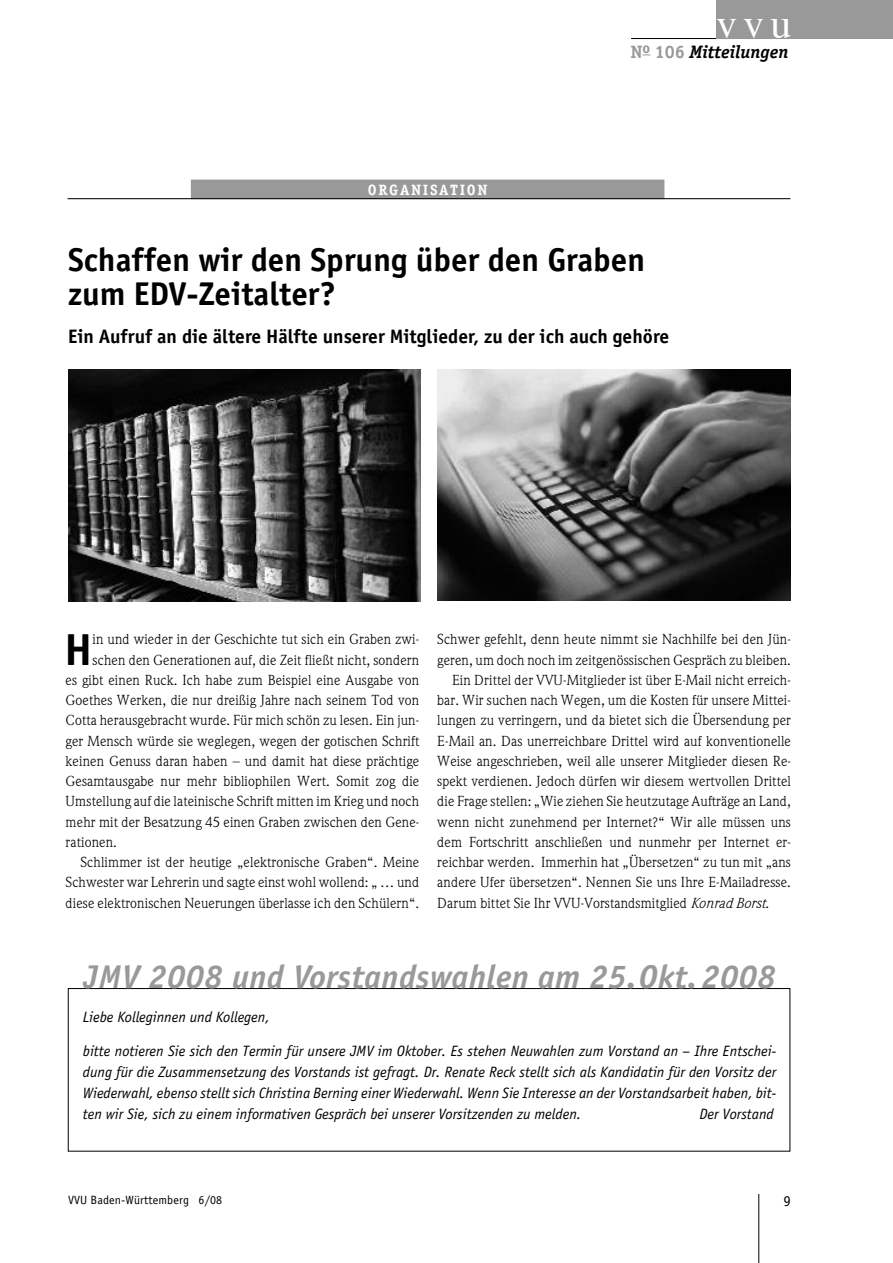
<style>
.page{position:relative;width:893px;height:1263px;background:#fff}
.page>*{position:absolute;margin:0;border:0;box-sizing:border-box;transform-origin:0 0}
.t1{font:700 45px "Officina Sans";color:#000}
.t2{font:42px "Times";color:#fff}
.t3{font:700 33px/34.5px "Officina Sans";color:#000}
.t4{font:italic 700 33px "Officina Sans";letter-spacing:.01em;color:#999}
.t5{font:700 19.5px "Officina Sans";color:#000}
.t6{font:italic 700 18px "Officina Serif";color:#000}
.t7{font:italic 15px/21px "Officina Sans";color:#000;text-align:justify}
.t8{font:700 15px "Officina Serif";letter-spacing:.11em;color:#fff}
.t9{font:15px "Officina Sans";color:#000}
.t10{font:14.25px "Weidemann";letter-spacing:.01em;color:#000}
.t11{font:12px "Officina Sans";letter-spacing:.01em;color:#000}
.s1{font-style:normal;color:#999}
.s2{font-style:italic}
</style>
<div class="page">
<hr style="left:631px;top:38px;width:262px;height:1px;background:#000">
<div style="left:716px;top:0;width:177px;height:38px;background:#999"></div>
<hr style="left:758px;top:1194px;width:1px;height:69px;background:#000">
<div style="left:191px;top:180px;width:473px;height:19px;background:#999"></div>
<hr style="left:68px;top:198px;width:722px;height:1px;background:#000">
<img style="left:438px;top:369px;width:353px;height:231px">
<img style="left:68px;top:370px;width:353px;height:231px">
<div style="left:68px;top:988px;width:722px;height:163px;border:1px solid #000"></div>
<p class="t8" style="left:368px;top:184px;width:121px">ORGANISATION</p>
<h2 class="t2" style="left:716px;top:6px;width:77px">vvu</h2>
<p class="t6" style="left:631px;top:45px;width:159px"><span class="s1">N</span><sup>o</sup> <span class="s1">106</span> Mitteilungen</p>
<h3 class="t3" style="left:68px;top:245px;width:579px">Schaffen wir den Sprung über den Graben zum EDV-Zeitalter?</h3>
<h3 class="t5" style="left:68px;top:329px;width:603px">Ein Aufruf an die ältere Hälfte unserer Mitglieder, zu der ich auch gehöre</h3>
<h1 class="t1" style="left:64px;top:632px;width:29px">H</h1>
<p class="t10" style="left:93px;top:634px;width:328px">in und wieder in der Geschichte tut sich ein Graben zwi-</p>
<p class="t10" style="left:93px;top:654px;width:328px">schen den Generationen auf, die Zeit fließt nicht, sondern</p>
<p class="t10" style="left:66px;top:675px;width:355px">es gibt einen Ruck. Ich habe zum Beispiel eine Ausgabe von</p>
<p class="t10" style="left:66px;top:695px;width:355px">Goethes Werken, die nur dreißig Jahre nach seinem Tod von</p>
<p class="t10" style="left:66px;top:715px;width:355px">Cotta herausgebracht wurde. Für mich schön zu lesen. Ein jun-</p>
<p class="t10" style="left:66px;top:735px;width:355px">ger Mensch würde sie weglegen, wegen der gotischen Schrift</p>
<p class="t10" style="left:66px;top:756px;width:355px">keinen Genuss daran haben – und damit hat diese prächtige</p>
<p class="t10" style="left:66px;top:776px;width:355px">Gesamtausgabe nur mehr bibliophilen Wert. Somit zog die</p>
<p class="t10" style="left:66px;top:796px;width:355px">Umstellung auf die lateinische Schrift mitten im Krieg und noch</p>
<p class="t10" style="left:66px;top:816px;width:355px">mehr mit der Besatzung 45 einen Graben zwischen den Gene-</p>
<p class="t10" style="left:66px;top:837px;width:53px">rationen.</p>
<p class="t10" style="left:81px;top:857px;width:340px">Schlimmer ist der heutige „elektronische Graben“. Meine</p>
<p class="t10" style="left:66px;top:877px;width:355px">Schwester war Lehrerin und sagte einst wohl wollend: „ … und</p>
<p class="t10" style="left:66px;top:897px;width:355px">diese elektronischen Neuerungen überlasse ich den Schülern“.</p>
<p class="t10" style="left:437px;top:634px;width:355px">Schwer gefehlt, denn heute nimmt sie Nachhilfe bei den Jün-</p>
<p class="t10" style="left:437px;top:654px;width:355px">geren, um doch noch im zeitgenössischen Gespräch zu bleiben.</p>
<p class="t10" style="left:452px;top:675px;width:340px">Ein Drittel der VVU-Mitglieder ist über E-Mail nicht erreich-</p>
<p class="t10" style="left:437px;top:695px;width:355px">bar. Wir suchen nach Wegen, um die Kosten für unsere Mittei-</p>
<p class="t10" style="left:437px;top:715px;width:355px">lungen zu verringern, und da bietet sich die Übersendung per</p>
<p class="t10" style="left:437px;top:735px;width:355px">E-Mail an. Das unerreichbare Drittel wird auf konventionelle</p>
<p class="t10" style="left:437px;top:756px;width:355px">Weise angeschrieben, weil alle unserer Mitglieder diesen Re-</p>
<p class="t10" style="left:437px;top:776px;width:355px">spekt verdienen. Jedoch dürfen wir diesem wertvollen Drittel</p>
<p class="t10" style="left:437px;top:796px;width:355px">die Frage stellen: „Wie ziehen Sie heutzutage Aufträge an Land,</p>
<p class="t10" style="left:437px;top:816px;width:355px">wenn nicht zunehmend per Internet?“ Wir alle müssen uns</p>
<p class="t10" style="left:437px;top:837px;width:355px">dem Fortschritt anschließen und nunmehr per Internet er-</p>
<p class="t10" style="left:437px;top:857px;width:355px">reichbar werden. Immerhin hat „Übersetzen“ zu tun mit „ans</p>
<p class="t10" style="left:437px;top:877px;width:355px">andere Ufer übersetzen“. Nennen Sie uns Ihre E-Mailadresse.</p>
<p class="t10" style="left:437px;top:897px;width:333px">Darum bittet Sie Ihr VVU-Vorstandsmitglied <span class="s2">Konrad Borst</span>.</p>
<h3 class="t4" style="left:83px;top:964px;width:694px">JMV 2008 und Vorstandswahlen am 25.Okt.2008</h3>
<p class="t7" style="left:83px;top:1007px;width:189px">Liebe Kolleginnen und Kollegen,</p>
<p class="t7" style="left:83px;top:1042px;width:695px">bitte notieren Sie sich den Termin für unsere JMV im Oktober. Es stehen Neuwahlen zum Vorstand an – Ihre Entschei&shy;dung für die Zusammensetzung des Vorstands ist gefragt. Dr. Renate Reck stellt sich als Kandidatin für den Vorsitz der Wiederwahl, ebenso stellt sich Christina Berning einer Wiederwahl. Wenn Sie Interesse an der Vorstandsarbeit haben, bit&shy;ten wir Sie, sich zu einem informativen Gespräch bei unserer Vorsitzenden zu melden.</p>
<p class="t7" style="left:700px;top:1105px;width:76px">Der Vorstand</p>
<p class="t11" style="left:68px;top:1195px;width:156px">VVU Baden-Württemberg 6/08</p>
<p class="t9" style="left:784px;top:1195px;width:9px">9</p>
</div>
